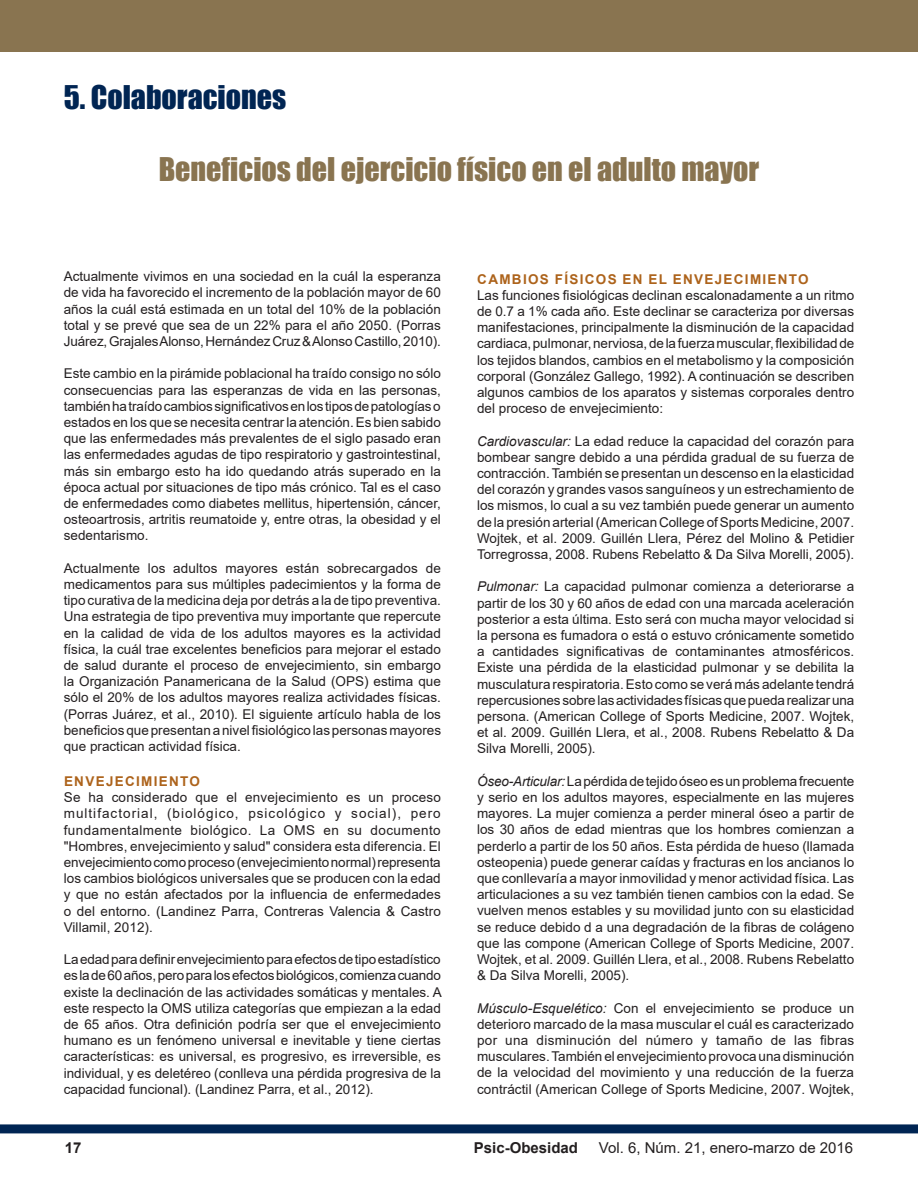
<style>
.page{position:relative;width:918px;height:1188px;background:#fff}
.page>*{position:absolute;margin:0;border:0;box-sizing:border-box;transform-origin:0 0}
.t1{font:30px "Impact";color:#897450}
.t2{font:30px "Impact";color:#002553}
.t3{font:15px "Arial";color:#231f20}
.t4{font:700 15px "Arial";color:#231f20}
.t5{font:13.5px/16.2px "Arial";color:#231f20;text-align:justify}
.Heading_2{font:700 13.5px "Arial";letter-spacing:.095em;color:#ad631b}
.s1{font-style:italic}
</style>
<div class="page">
<div style="left:0;top:1124px;width:918px;height:9px;background:#002553"></div>
<div style="left:0;top:0;width:918px;height:51px;background:#897450"></div>
<p class="t2" style="left:64px;top:74px;width:224px">5. Colaboraciones</p>
<p class="t1" style="left:159px;top:146px;width:602px">Beneficios del ejercicio físico en el adulto mayor</p>
<p class="t5" style="left:64px;top:268px;width:379px">Actualmente vivimos en una sociedad en la cuál la esperanza de vida ha favorecido el incremento de la población mayor de 60 años la cuál está estimada en un total del 10% de la población total y se prevé que sea de un 22% para el año 2050. (Porras Juárez, Grajales Alonso, Hernández Cruz &amp; Alonso Castillo, 2010).</p>
<p class="t5" style="left:64px;top:365px;width:379px">Este cambio en la pirámide poblacional ha traído consigo no sólo consecuencias para las esperanzas de vida en las personas, también ha traído cambios significativos en los tipos de patologías o estados en los que se necesita centrar la atención. Es bien sabido que las enfermedades más prevalentes de el siglo pasado eran las enfermedades agudas de tipo respiratorio y gastrointestinal, más sin embargo esto ha ido quedando atrás superado en la época actual por situaciones de tipo más crónico. Tal es el caso de enfermedades como diabetes mellitus, hipertensión, cáncer, osteoartrosis, artritis reumatoide y, entre otras, la obesidad y el sedentarismo.</p>
<p class="t5" style="left:64px;top:560px;width:379px">Actualmente los adultos mayores están sobrecargados de medicamentos para sus múltiples padecimientos y la forma de tipo curativa de la medicina deja por detrás a la de tipo preventiva.<br>Una estrategia de tipo preventiva muy importante que repercute en la calidad de vida de los adultos mayores es la actividad física, la cuál trae excelentes beneficios para mejorar el estado de salud durante el proceso de envejecimiento, sin embargo la Organización Panamericana de la Salud (OPS) estima que sólo el 20% de los adultos mayores realiza actividades físicas. (Porras Juárez, et al., 2010). El siguiente artículo habla de los beneficios que presentan a nivel fisiológico las personas mayores que practican actividad física.</p>
<p class="Heading_2" style="left:64px;top:772px;width:138px">ENVEJECIMIENTO</p>
<p class="t5" style="left:64px;top:789px;width:379px">Se ha considerado que el envejecimiento es un proceso multifactorial, (biológico, psicológico y social), pero fundamentalmente biológico. La OMS en su documento "Hombres, envejecimiento y salud" considera esta diferencia. El envejecimiento como proceso (envejecimiento normal) representa los cambios biológicos universales que se producen con la edad y que no están afectados por la influencia de enfermedades o del entorno. (Landinez Parra, Contreras Valencia &amp; Castro Villamil, 2012).</p>
<p class="t5" style="left:64px;top:951px;width:379px">La edad para definir envejecimiento para efectos de tipo estadístico es la de 60 años, pero para los efectos biológicos, comienza cuando existe la declinación de las actividades somáticas y mentales. A este respecto la OMS utiliza categorías que empiezan a la edad de 65 años. Otra definición podría ser que el envejecimiento humano es un fenómeno universal e inevitable y tiene ciertas características: es universal, es progresivo, es irreversible, es individual, y es deletéreo (conlleva una pérdida progresiva de la capacidad funcional). (Landinez Parra, et al., 2012).</p>
<p class="Heading_2" style="left:477px;top:269px;width:333px">CAMBIOS FÍSICOS EN EL ENVEJECIMIENTO</p>
<p class="t5" style="left:477px;top:287px;width:379px">Las funciones fisiológicas declinan escalonadamente a un ritmo de 0.7 a 1% cada año. Este declinar se caracteriza por diversas manifestaciones, principalmente la disminución de la capacidad cardiaca, pulmonar, nerviosa, de la fuerza muscular, flexibilidad de los tejidos blandos, cambios en el metabolismo y la composición corporal (González Gallego, 1992). A continuación se describen algunos cambios de los aparatos y sistemas corporales dentro del proceso de envejecimiento:</p>
<p class="t5" style="left:477px;top:433px;width:379px"><span class="s1">Cardiovascular:</span> La edad reduce la capacidad del corazón para bombear sangre debido a una pérdida gradual de su fuerza de contracción. También se presentan un descenso en la elasticidad del corazón y grandes vasos sanguíneos y un estrechamiento de los mismos, lo cual a su vez también puede generar un aumento de la presión arterial (American College of Sports Medicine, 2007.<br>Wojtek, et al. 2009. Guillén Llera, Pérez del Molino &amp; Petidier Torregrossa, 2008. Rubens Rebelatto &amp; Da Silva Morelli, 2005).</p>
<p class="t5" style="left:477px;top:579px;width:379px"><span class="s1">Pulmonar:</span> La capacidad pulmonar comienza a deteriorarse a partir de los 30 y 60 años de edad con una marcada aceleración posterior a esta última. Esto será con mucha mayor velocidad si la persona es fumadora o está o estuvo crónicamente sometido a cantidades significativas de contaminantes atmosféricos.<br>Existe una pérdida de la elasticidad pulmonar y se debilita la musculatura respiratoria. Esto como se verá más adelante tendrá repercusiones sobre las actividades físicas que pueda realizar una persona. (American College of Sports Medicine, 2007. Wojtek, et al. 2009. Guillén Llera, et al., 2008. Rubens Rebelatto &amp; Da Silva Morelli, 2005).</p>
<p class="t5" style="left:477px;top:773px;width:379px"><span class="s1">Óseo-Articular:</span> La pérdida de tejido óseo es un problema frecuente y serio en los adultos mayores, especialmente en las mujeres mayores. La mujer comienza a perder mineral óseo a partir de los 30 años de edad mientras que los hombres comienzan a perderlo a partir de los 50 años. Esta pérdida de hueso (llamada osteopenia) puede generar caídas y fracturas en los ancianos lo que conllevaría a mayor inmovilidad y menor actividad física. Las articulaciones a su vez también tienen cambios con la edad. Se vuelven menos estables y su movilidad junto con su elasticidad se reduce debido d a una degradación de la fibras de colágeno que las compone (American College of Sports Medicine, 2007.<br>Wojtek, et al. 2009. Guillén Llera, et al., 2008. Rubens Rebelatto &amp; Da Silva Morelli, 2005).</p>
<p class="t5" style="left:477px;top:1000px;width:379px"><span class="s1">Músculo-Esquelético:</span> Con el envejecimiento se produce un deterioro marcado de la masa muscular el cuál es caracterizado por una disminución del número y tamaño de las fibras musculares. También el envejecimiento provoca una disminución de la velocidad del movimiento y una reducción de la fuerza contráctil (American College of Sports Medicine, 2007. Wojtek,</p>
<p class="t4" style="left:65px;top:1137px;width:18px">17</p>
<p class="t4" style="left:474px;top:1137px;width:106px">Psic-Obesidad</p>
<p class="t3" style="left:599px;top:1137px;width:256px">Vol. 6, Núm. 21, enero-marzo de 2016</p>
</div>
